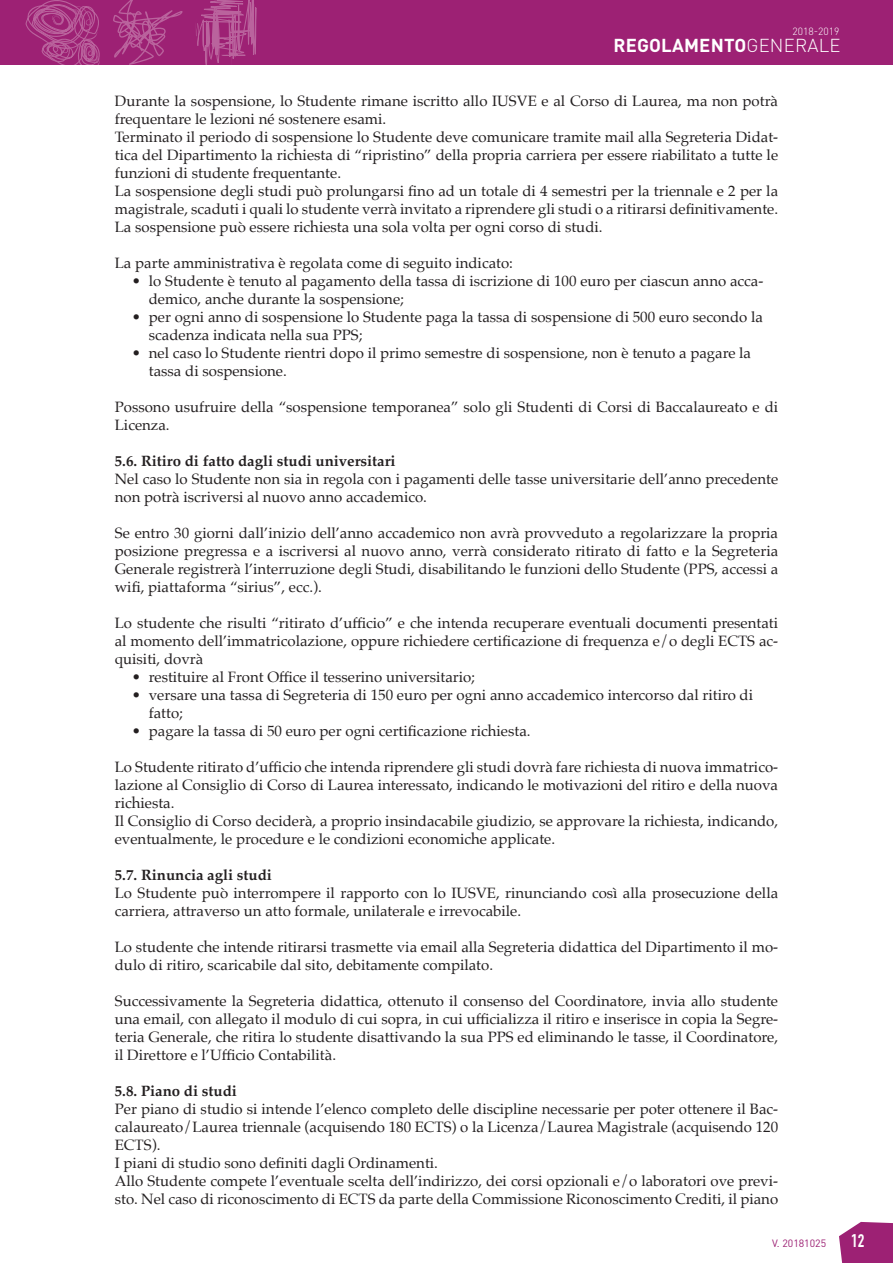
<style>
.page{position:relative;width:893px;height:1263px;background:#fff}
.page>*{position:absolute;margin:0;border:0;box-sizing:border-box;transform-origin:0 0}
.t1{font:700 18.45px "DIN Pro";letter-spacing:.01em;color:#fff}
.t2{font:700 17.85px "DIN Condensed";color:#fff}
.testo_base{font:15px/18px "Palatino";color:#231f20}
.testo_bold{font:700 15px "Palatino";color:#231f20}
.t3{font:10.5px "DIN";color:#9d2174}
.t4{font:300 10.35px "DIN Pro";color:#fff}
.s1{font-weight:300}
</style>
<div class="page">
<svg style="left:839px;top:1222px;width:54px;height:41px;background:#a63681"></svg>
<div style="left:0;top:0;width:893px;height:65px;background:#9d2174"></div>
<svg style="left:196px;top:0;width:61px;height:65px"></svg>
<svg style="left:113px;top:0;width:70px;height:65px"></svg>
<svg style="left:25px;top:0;width:75px;height:65px"></svg>
<p class="t4" style="left:793px;top:24px;width:49px">2018-2019</p>
<p class="t1" style="left:613px;top:33px;width:228px">REGOLAMENTO<span class="s1">GENERALE</span></p>
<p class="testo_base" style="left:115px;top:92px;width:665px">Durante la sospensione, lo Studente rimane iscritto allo IUSVE e al Corso di Laurea, ma non potrà frequentare le lezioni né sostenere esami.</p>
<p class="testo_base" style="left:115px;top:128px;width:665px;text-align:justify">Terminato il periodo di sospensione lo Studente deve comunicare tramite mail alla Segreteria Didat&shy;tica del Dipartimento la richiesta di “ripristino” della propria carriera per essere riabilitato a tutte le funzioni di studente frequentante.</p>
<p class="testo_base" style="left:115px;top:182px;width:665px">La sospensione degli studi può prolungarsi fino ad un totale di 4 semestri per la triennale e 2 per la magistrale, scaduti i quali lo studente verrà invitato a riprendere gli studi o a ritirarsi definitivamente.</p>
<p class="testo_base" style="left:115px;top:218px;width:489px">La sospensione può essere richiesta una sola volta per ogni corso di studi.</p>
<p class="testo_base" style="left:115px;top:254px;width:400px">La parte amministrativa è regolata come di seguito indicato:</p>
<p class="testo_base" style="left:149px;top:272px;width:616px;text-indent:-17px">• lo Studente è tenuto al pagamento della tassa di iscrizione di 100 euro per ciascun anno acca&shy;demico, anche durante la sospensione;</p>
<p class="testo_base" style="left:149px;top:308px;width:616px;text-indent:-17px">• per ogni anno di sospensione lo Studente paga la tassa di sospensione di 500 euro secondo la scadenza indicata nella sua PPS;</p>
<p class="testo_base" style="left:149px;top:344px;width:604px;text-indent:-17px">• nel caso lo Studente rientri dopo il primo semestre di sospensione, non è tenuto a pagare la tassa di sospensione.</p>
<p class="testo_base" style="left:115px;top:398px;width:665px">Possono usufruire della “sospensione temporanea” solo gli Studenti di Corsi di Baccalaureato e di<br>Licenza.</p>
<p class="testo_bold" style="left:115px;top:448px;width:282px">5.6. Ritiro di fatto dagli studi universitari</p>
<p class="testo_base" style="left:115px;top:470px;width:665px">Nel caso lo Studente non sia in regola con i pagamenti delle tasse universitarie dell’anno precedente non potrà iscriversi al nuovo anno accademico.</p>
<p class="testo_base" style="left:115px;top:524px;width:665px;text-align:justify">Se entro 30 giorni dall’inizio dell’anno accademico non avrà provveduto a regolarizzare la propria posizione pregressa e a iscriversi al nuovo anno, verrà considerato ritirato di fatto e la Segreteria Generale registrerà l’interruzione degli Studi, disabilitando le funzioni dello Studente (PPS, accessi a wifi, piattaforma “sirius”, ecc.).</p>
<p class="testo_base" style="left:115px;top:614px;width:665px;text-align:justify">Lo studente che risulti “ritirato d’ufficio” e che intenda recuperare eventuali documenti presentati al momento dell’immatricolazione, oppure richiedere certificazione di frequenza e/o degli ECTS ac&shy;quisiti, dovrà</p>
<p class="testo_base" style="left:132px;top:668px;width:345px">• restituire al Front Office il tesserino universitario;</p>
<p class="testo_base" style="left:149px;top:686px;width:606px;text-indent:-17px">• versare una tassa di Segreteria di 150 euro per ogni anno accademico intercorso dal ritiro di fatto;</p>
<p class="testo_base" style="left:132px;top:722px;width:400px">• pagare la tassa di 50 euro per ogni certificazione richiesta.</p>
<p class="testo_base" style="left:115px;top:758px;width:665px;text-align:justify">Lo Studente ritirato d’ufficio che intenda riprendere gli studi dovrà fare richiesta di nuova immatrico&shy;lazione al Consiglio di Corso di Laurea interessato, indicando le motivazioni del ritiro e della nuova richiesta.</p>
<p class="testo_base" style="left:115px;top:812px;width:665px">Il Consiglio di Corso deciderà, a proprio insindacabile giudizio, se approvare la richiesta, indicando, eventualmente, le procedure e le condizioni economiche applicate.</p>
<p class="testo_bold" style="left:115px;top:862px;width:159px">5.7. Rinuncia agli studi</p>
<p class="testo_base" style="left:115px;top:884px;width:665px">Lo Studente può interrompere il rapporto con lo IUSVE, rinunciando così alla prosecuzione della carriera, attraverso un atto formale, unilaterale e irrevocabile.</p>
<p class="testo_base" style="left:115px;top:938px;width:665px">Lo studente che intende ritirarsi trasmette via email alla Segreteria didattica del Dipartimento il mo&shy;dulo di ritiro, scaricabile dal sito, debitamente compilato.</p>
<p class="testo_base" style="left:115px;top:992px;width:665px;text-align:justify">Successivamente la Segreteria didattica, ottenuto il consenso del Coordinatore, invia allo studente una email, con allegato il modulo di cui sopra, in cui ufficializza il ritiro e inserisce in copia la Segre&shy;teria Generale, che ritira lo studente disattivando la sua PPS ed eliminando le tasse, il Coordinatore, il Direttore e l’Ufficio Contabilità.</p>
<p class="testo_bold" style="left:115px;top:1078px;width:124px">5.8. Piano di studi</p>
<p class="testo_base" style="left:115px;top:1100px;width:665px;text-align:justify">Per piano di studio si intende l’elenco completo delle discipline necessarie per poter ottenere il Bac&shy;calaureato/Laurea triennale (acquisendo 180 ECTS) o la Licenza/Laurea Magistrale (acquisendo 120<br>ECTS).</p>
<p class="testo_base" style="left:115px;top:1154px;width:325px">I piani di studio sono definiti dagli Ordinamenti.</p>
<p class="testo_base" style="left:115px;top:1172px;width:665px">Allo Studente compete l’eventuale scelta dell’indirizzo, dei corsi opzionali e/o laboratori ove previ&shy;sto. Nel caso di riconoscimento di ECTS da parte della Commissione Riconoscimento Crediti, il piano</p>
<p class="t3" style="left:772px;top:1236px;width:56px">V. 20181025</p>
<p class="t2" style="left:851px;top:1230px;width:15px">12</p>
</div>
